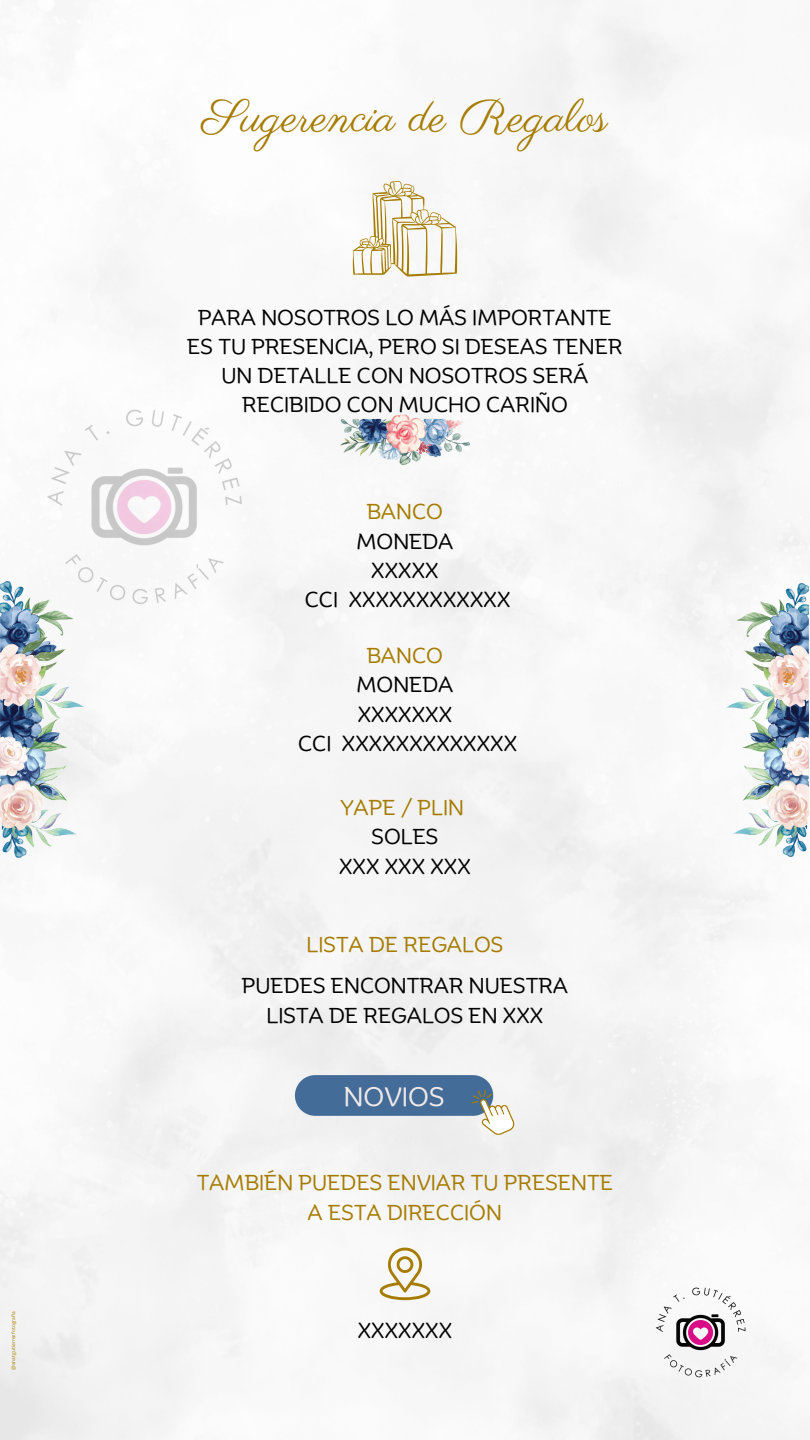
<style>
.page{position:relative;width:810px;height:1440px;background:#fff}
.page>*{position:absolute;margin:0;border:0;box-sizing:border-box;transform-origin:0 0}
.t1{font:46px "Parisienne";color:#a67c00}
.t2{font:26px "Binate Display";color:#f2e9e7}
.t3{font:21px/29.2px "Binate Display";color:#000;text-align:center}
.t4{font:21px/29.2px "Binate Display";color:#a67c00;text-align:center}
.t5{font:4.9px "Canva Sans";color:#a67c00}
.s1{color:#a67c00}
</style>
<div class="page">
<img style="left:0;top:0;width:810px;height:1440px">
<svg style="left:353px;top:181px;width:104px;height:96px"></svg>
<svg style="left:295px;top:1075px;width:220px;height:60px"></svg>
<svg style="left:380px;top:1248px;width:50px;height:52px"></svg>
<img style="left:0;top:582px;width:84px;height:276px">
<img style="left:727px;top:584px;width:82px;height:273px">
<img style="left:341px;top:415px;width:128px;height:49px">
<img style="left:653px;top:1285px;width:95px;height:95px">
<img style="left:42px;top:405px;width:205px;height:204px">
<h1 class="t5" style="left:10px;top:1370px;width:60px;rotate:-90deg">@anatgutierrezfotografia</h1>
<h3 class="t1" style="left:202px;top:89px;width:407px">Sugerencia de Regalos</h3>
<p class="t3" style="left:187px;top:300px;width:437px">PARA NOSOTROS LO MÁS IMPORTANTE<br>ES TU PRESENCIA, PERO SI DESEAS TENER<br>UN DETALLE CON NOSOTROS SERÁ<br>RECIBIDO CON MUCHO CARIÑO</p>
<p class="t3" style="left:305px;top:494px;width:207px"><span class="s1">BANCO<br></span>MONEDA<br>XXXXX<br>CCI XXXXXXXXXXXX</p>
<p class="t3" style="left:298px;top:638px;width:221px"><span class="s1">BANCO<br></span>MONEDA<br>XXXXXXX<br>CCI XXXXXXXXXXXXX</p>
<h3 class="t3" style="left:339px;top:790px;width:133px"><span class="s1">YAPE / PLIN<br></span>SOLES<br>XXX XXX XXX</h3>
<h3 class="t4" style="left:307px;top:927px;width:198px">LISTA DE REGALOS</h3>
<h3 class="t3" style="left:242px;top:968px;width:328px">PUEDES ENCONTRAR NUESTRA<br>LISTA DE REGALOS EN XXX</h3>
<p class="t2" style="left:344px;top:1072px;width:102px">NOVIOS</p>
<p class="t4" style="left:197px;top:1165px;width:418px">TAMBIÉN PUEDES ENVIAR TU PRESENTE<br>A ESTA DIRECCIÓN</p>
<h3 class="t3" style="left:358px;top:1313px;width:96px">XXXXXXX</h3>
</div>
